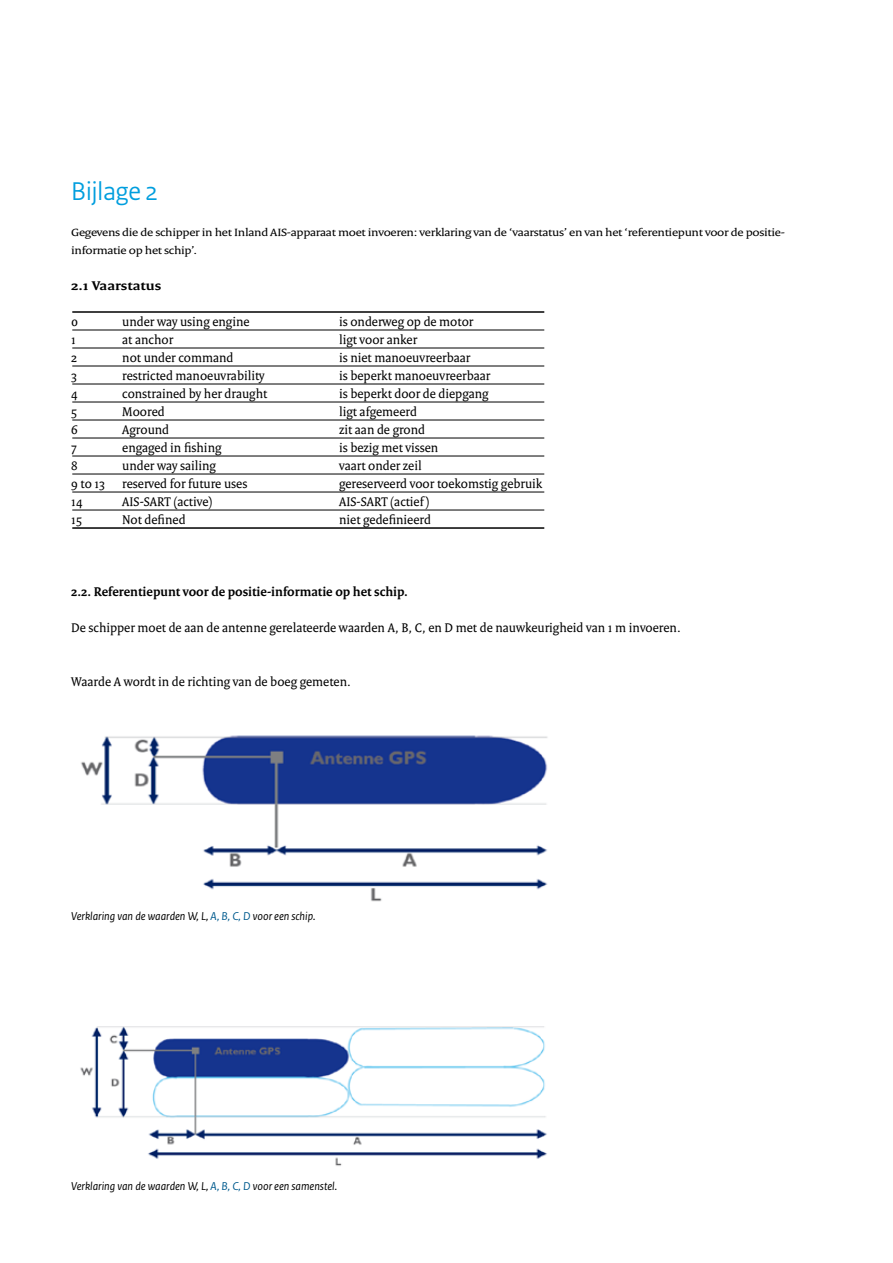
<style>
.page{position:relative;width:893px;height:1263px;background:#fff}
.page>*{position:absolute;margin:0;border:0;box-sizing:border-box;transform-origin:0 0}
.t1{font:27px "Rijksoverheid Sans Heading";color:#009ede}
.t2{font:13.5px "Rijksoverheid Serif";color:#000}
.t3{font:700 13.5px "Rijksoverheid Serif";color:#000}
.t4{font:700 13.5px "Rijksoverheid Serif";color:#000;scale:1.18 1}
.t5{font:italic 12px "Rijksoverheid Sans Text";color:#000}
.t6{font:11.4px/18px "Rijksoverheid Serif";letter-spacing:-.02em;color:#000;scale:1.18 1}
.s1{color:#005b8e}
</style>
<div class="page">
<hr style="left:72px;top:311px;width:472px;height:2px;background:#000">
<hr style="left:72px;top:330px;width:472px;height:1px;background:#000">
<hr style="left:72px;top:348px;width:472px;height:1px;background:#000">
<hr style="left:72px;top:366px;width:472px;height:1px;background:#000">
<hr style="left:72px;top:384px;width:472px;height:1px;background:#000">
<hr style="left:72px;top:402px;width:472px;height:1px;background:#000">
<hr style="left:72px;top:420px;width:472px;height:1px;background:#000">
<hr style="left:72px;top:438px;width:472px;height:1px;background:#000">
<hr style="left:72px;top:456px;width:472px;height:1px;background:#000">
<hr style="left:72px;top:474px;width:472px;height:1px;background:#000">
<hr style="left:72px;top:492px;width:472px;height:1px;background:#000">
<hr style="left:72px;top:510px;width:472px;height:1px;background:#000">
<hr style="left:72px;top:527px;width:472px;height:2px;background:#000">
<img style="left:81px;top:735px;width:467px;height:167px">
<img style="left:80px;top:1026px;width:467px;height:140px">
<h1 class="t1" style="left:71px;top:175px;width:88px">Bijlage 2</h1>
<p class="t6" style="left:71px;top:223px;width:606px">Gegevens die de schipper in het Inland AIS-apparaat moet invoeren: verklaring van de ‘vaarstatus’ en van het ‘referentiepunt voor de positie&shy;informatie op het schip’.</p>
<p class="t4" style="left:71px;top:277px;width:78px">2.1 Vaarstatus</p>
<p class="t2" style="left:71px;top:313px;width:8px">0</p>
<p class="t2" style="left:122px;top:313px;width:129px">under way using engine</p>
<p class="t2" style="left:339px;top:313px;width:136px">is onderweg op de motor</p>
<p class="t2" style="left:71px;top:331px;width:6px">1</p>
<p class="t2" style="left:122px;top:331px;width:52px">at anchor</p>
<p class="t2" style="left:339px;top:331px;width:80px">ligt voor anker</p>
<p class="t2" style="left:71px;top:349px;width:7px">2</p>
<p class="t2" style="left:122px;top:349px;width:113px">not under command</p>
<p class="t2" style="left:339px;top:349px;width:133px">is niet manoeuvreerbaar</p>
<p class="t2" style="left:71px;top:367px;width:7px">3</p>
<p class="t2" style="left:122px;top:367px;width:144px">restricted manoeuvrability</p>
<p class="t2" style="left:339px;top:367px;width:153px">is beperkt manoeuvreerbaar</p>
<p class="t2" style="left:71px;top:385px;width:8px">4</p>
<p class="t2" style="left:122px;top:385px;width:147px">constrained by her draught</p>
<p class="t2" style="left:339px;top:385px;width:151px">is beperkt door de diepgang</p>
<p class="t2" style="left:71px;top:403px;width:7px">5</p>
<p class="t2" style="left:122px;top:403px;width:44px">Moored</p>
<p class="t2" style="left:339px;top:403px;width:79px">ligt afgemeerd</p>
<p class="t2" style="left:71px;top:421px;width:8px">6</p>
<p class="t2" style="left:122px;top:421px;width:48px">Aground</p>
<p class="t2" style="left:339px;top:421px;width:88px">zit aan de grond</p>
<p class="t2" style="left:71px;top:439px;width:7px">7</p>
<p class="t2" style="left:122px;top:439px;width:101px">engaged in fishing</p>
<p class="t2" style="left:339px;top:439px;width:101px">is bezig met vissen</p>
<p class="t2" style="left:71px;top:457px;width:8px">8</p>
<p class="t2" style="left:122px;top:457px;width:95px">under way sailing</p>
<p class="t2" style="left:339px;top:457px;width:84px">vaart onder zeil</p>
<p class="t2" style="left:71px;top:475px;width:35px">9 to 13</p>
<p class="t2" style="left:122px;top:475px;width:127px">reserved for future uses</p>
<p class="t2" style="left:339px;top:475px;width:205px">gereserveerd voor toekomstig gebruik</p>
<p class="t2" style="left:71px;top:493px;width:13px">14</p>
<p class="t2" style="left:122px;top:493px;width:92px">AIS-SART (active)</p>
<p class="t2" style="left:339px;top:493px;width:92px">AIS-SART (actief )</p>
<p class="t2" style="left:71px;top:511px;width:12px">15</p>
<p class="t2" style="left:122px;top:511px;width:65px">Not defined</p>
<p class="t2" style="left:339px;top:511px;width:93px">niet gedefinieerd</p>
<p class="t3" style="left:71px;top:583px;width:338px">2.2. Referentiepunt voor de positie-informatie op het schip.</p>
<p class="t2" style="left:71px;top:619px;width:611px">De schipper moet de aan de antenne gerelateerde waarden A, B, C, en D met de nauwkeurigheid van 1 m invoeren.</p>
<p class="t2" style="left:71px;top:673px;width:281px">Waarde A wordt in de richting van de boeg gemeten.</p>
<p class="t5" style="left:71px;top:909px;width:246px">Verklaring van de waarden W, L, <span class="s1">A, B, C, D</span> voor een schip.</p>
<p class="t5" style="left:71px;top:1179px;width:267px">Verklaring van de waarden W, L, <span class="s1">A, B, C, D</span> voor een samenstel.</p>
</div>
